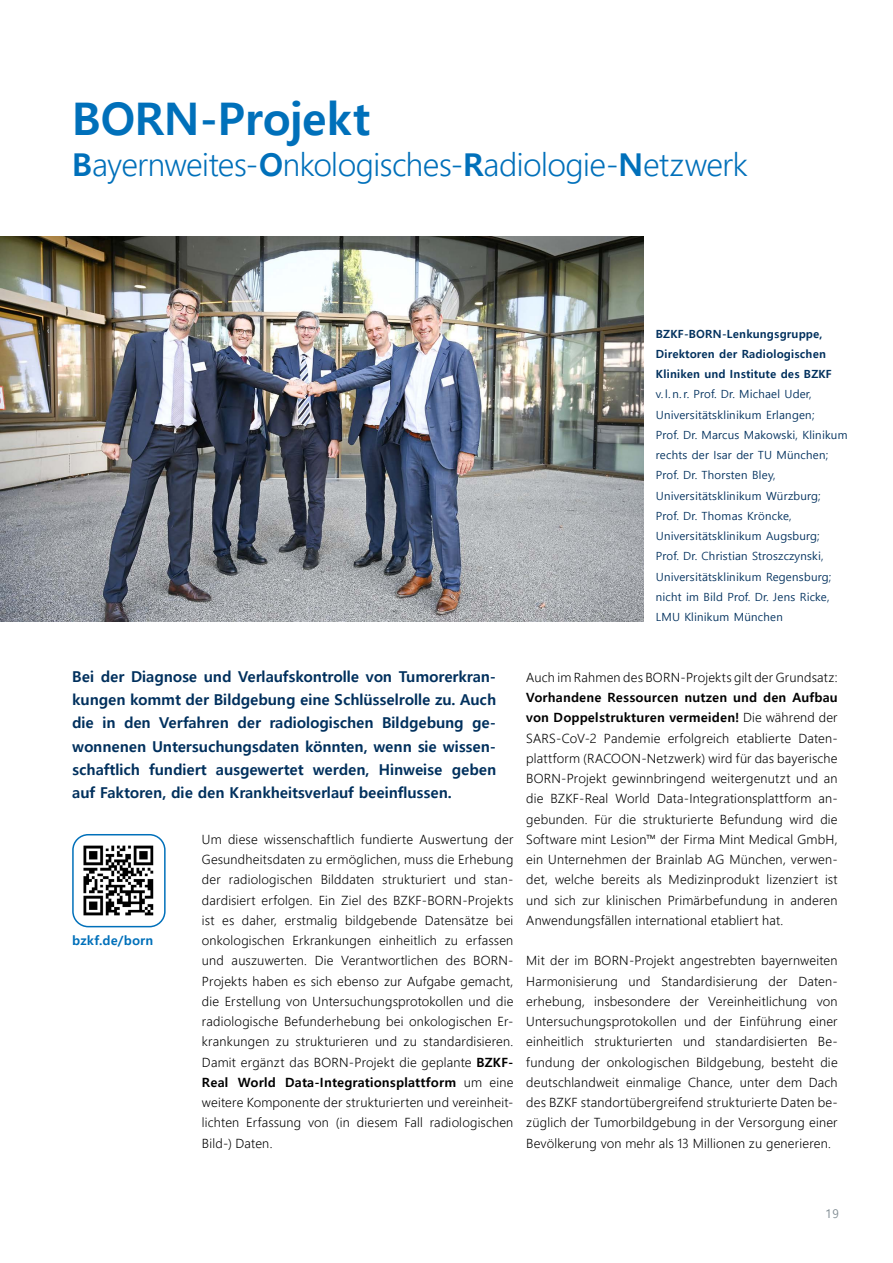
<style>
.page{position:relative;width:893px;height:1263px;background:#fff}
.page>*{position:absolute;margin:0;border:0;box-sizing:border-box;transform-origin:0 0}
.t1{font:700 45px "Malgun Gothic";letter-spacing:-.01em;color:#0070ba}
.t2{font:300 31.5px "Malgun Gothic";letter-spacing:-.02em;color:#0070ba}
.t3{font:700 15px/23.2px "Malgun Gothic";color:#00305d;text-align:justify}
.t4{font:300 12.75px/20.2px "Malgun Gothic";letter-spacing:.015em;color:#000;text-align:justify}
.t5{font:700 12.75px "Malgun Gothic";letter-spacing:.02em;color:#0070ba}
.t6{font:12px "Malgun Gothic";color:#7e8a91}
.t7{font:11.25px/20.2px "Malgun Gothic";letter-spacing:.02em;color:#00305d}
.t8{font:700 11.25px/20.2px "Malgun Gothic";letter-spacing:.02em;color:#00305d}
.s1{font-weight:700}
</style>
<div class="page">
<img style="left:0;top:236px;width:643px;height:385px">
<img style="left:73px;top:835px;width:90px;height:92px">
<div style="left:72px;top:834px;width:94px;height:93px;border:2px solid #0070ba;border-radius:15px"></div>
<h1 class="t1" style="left:72px;top:92px;width:299px">BORN-Projekt</h1>
<h2 class="t2" style="left:72px;top:146px;width:677px"><span class="s1">B</span>ayernweites-<span class="s1">O</span>nkologisches-<span class="s1">R</span>adiologie-<span class="s1">N</span>etzwerk</h2>
<p class="t8" style="left:656px;top:323px;width:177px">BZKF-BORN-Lenkungsgruppe,<br>Direktoren der Radiologischen<br>Kliniken und Institute des BZKF</p>
<p class="t7" style="left:656px;top:384px;width:193px">v. l. n.r. Prof. Dr. Michael Uder,<br>Universitätsklinikum Erlangen;<br>Prof. Dr. Marcus Makowski, Klinikum rechts der Isar der TU München;<br>Prof. Dr. Thorsten Bley,<br>Universitätsklinikum Würzburg;<br>Prof. Dr. Thomas Kröncke,<br>Universitätsklinikum Augsburg;<br>Prof. Dr. Christian Stroszczynski,<br>Universitätsklinikum Regensburg; nicht im Bild Prof. Dr. Jens Ricke,<br>LMU Klinikum München</p>
<p class="t3" style="left:72px;top:665px;width:425px">Bei der Diagnose und Verlaufskontrolle von Tumorerkran&shy;kungen kommt der Bildgebung eine Schlüsselrolle zu. Auch die in den Verfahren der radiologischen Bildgebung ge&shy;wonnenen Untersuchungsdaten könnten, wenn sie wissen&shy;schaftlich fundiert ausgewertet werden, Hinweise geben auf Faktoren, die den Krankheitsverlauf beeinflussen.</p>
<p class="t5" style="left:72px;top:933px;width:83px">bzkf.de/born</p>
<p class="t4" style="left:202px;top:829px;width:313px">Um diese wissenschaftlich fundierte Auswertung der Gesundheitsdaten zu ermöglichen, muss die Erhebung der radiologischen Bilddaten strukturiert und stan&shy;dardisiert erfolgen. Ein Ziel des BZKF-BORN-Projekts ist es daher, erstmalig bildgebende Datensätze bei onkologischen Erkrankungen einheitlich zu erfassen und auszuwerten. Die Verantwortlichen des BORN-Projekts haben es sich ebenso zur Aufgabe gemacht, die Erstellung von Untersuchungsprotokollen und die radiologische Befunderhebung bei onkologischen Er&shy;krankungen zu strukturieren und zu standardisieren.<br>Damit ergänzt das BORN-Projekt die geplante <span class="s1">BZKF-Real World Data-Integrationsplattform</span> um eine weitere Komponente der strukturierten und vereinheit&shy;lichten Erfassung von (in diesem Fall radiologischen Bild-) Daten.</p>
<p class="t4" style="left:526px;top:667px;width:313px">Auch im Rahmen des BORN-Projekts gilt der Grundsatz:</p>
<p class="t4" style="left:526px;top:687px;width:313px"><span class="s1">Vorhandene Ressourcen nutzen und den Aufbau von Doppelstrukturen vermeiden!</span> Die während der SARS-CoV-2 Pandemie erfolgreich etablierte Daten&shy;plattform (RACOON-Netzwerk) wird für das bayerische BORN-Projekt gewinnbringend weitergenutzt und an die BZKF-Real World Data-Integrationsplattform an&shy;gebunden. Für die strukturierte Befundung wird die Software mint Lesion™ der Firma Mint Medical GmbH, ein Unternehmen der Brainlab AG München, verwen&shy;det, welche bereits als Medizinprodukt lizenziert ist und sich zur klinischen Primärbefundung in anderen Anwendungsfällen international etabliert hat.</p>
<p class="t4" style="left:526px;top:951px;width:313px">Mit der im BORN-Projekt angestrebten bayernweiten Harmonisierung und Standardisierung der Daten&shy;erhebung, insbesondere der Vereinheitlichung von Untersuchungsprotokollen und der Einführung einer einheitlich strukturierten und standardisierten Be&shy;fundung der onkologischen Bildgebung, besteht die deutschlandweit einmalige Chance, unter dem Dach des BZKF standortübergreifend strukturierte Daten be&shy;züglich der Tumorbildgebung in der Versorgung einer Bevölkerung von mehr als 13 Millionen zu generieren.</p>
<p class="t6" style="left:825px;top:1207px;width:15px">19</p>
</div>
